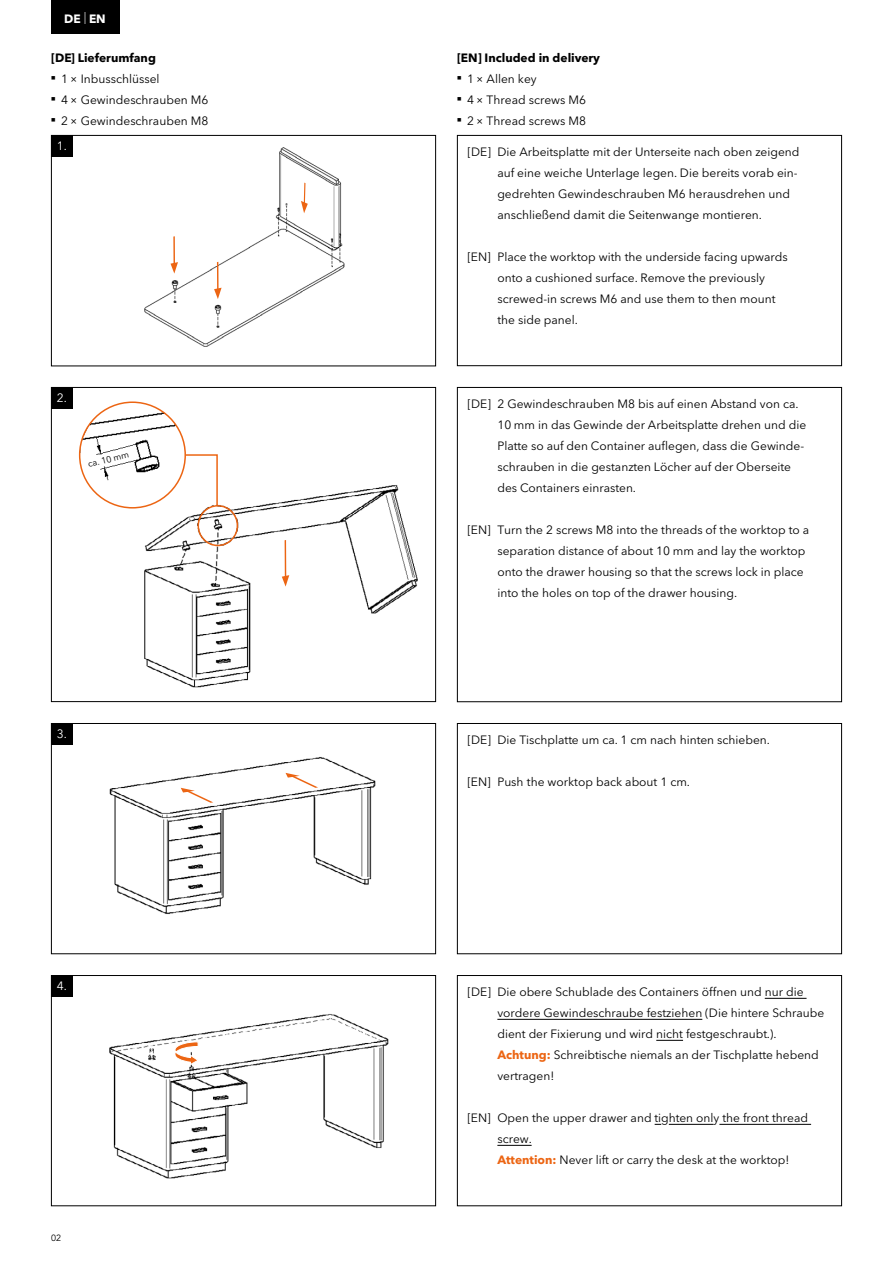
<style>
.page{position:relative;width:893px;height:1263px;background:#fff}
.page>*{position:absolute;margin:0;border:0;box-sizing:border-box;transform-origin:0 0}
.Fließtext__8_pt__lin{font:12px/21px "Avenir Next LT Pro";color:#000}
.Fließtext__8_pt__lin-2{font:700 12px "Avenir Next LT Pro";color:#000}
.t1{font:12px "Avenir Next LT Pro";color:#fff}
.Fließtext__8_pt__lin-3{font:700 12px "Avenir Next LT Pro";color:#fff}
.Fließtext__7_pt__lin{font:9px "Avenir Next LT Pro";color:#000}
.t2{font:9px "Avenir LT Std";color:#000}
.s1{font-weight:300}
.s2{font-weight:700;color:#ec6513}
</style>
<div class="page">
<img style="left:144px;top:147px;width:201px;height:200px">
<div style="left:51px;top:135px;width:385px;height:231px;border:1px solid #000"></div>
<img style="left:141px;top:483px;width:277px;height:205px">
<div style="left:51px;top:387px;width:385px;height:315px;border:1px solid #000"></div>
<img style="left:109px;top:757px;width:267px;height:157px">
<div style="left:51px;top:723px;width:385px;height:231px;border:1px solid #000"></div>
<img style="left:109px;top:1014px;width:280px;height:165px">
<div style="left:51px;top:975px;width:385px;height:231px;border:1px solid #000"></div>
<div style="left:457px;top:135px;width:385px;height:231px;border:1px solid #000"></div>
<div style="left:457px;top:387px;width:385px;height:315px;border:1px solid #000"></div>
<div style="left:457px;top:975px;width:385px;height:231px;border:1px solid #000"></div>
<div style="left:457px;top:723px;width:385px;height:231px;border:1px solid #000"></div>
<hr style="left:669px;top:1124px;width:45px;height:1px;background:#000">
<hr style="left:719px;top:1124px;width:92px;height:1px;background:#000">
<hr style="left:497px;top:1145px;width:35px;height:1px;background:#000">
<hr style="left:765px;top:998px;width:41px;height:1px;background:#000">
<hr style="left:497px;top:1019px;width:205px;height:1px;background:#000">
<svg style="left:656px;top:1040px;width:27px;height:1px"></svg>
<div style="left:51px;top:135px;width:21px;height:21px;background:#000"></div>
<div style="left:51px;top:387px;width:21px;height:21px;background:#000"></div>
<div style="left:51px;top:723px;width:21px;height:21px;background:#000"></div>
<svg style="left:172px;top:1041px;width:27px;height:24px"></svg>
<div style="left:51px;top:975px;width:21px;height:21px;background:#000"></div>
<img style="left:80px;top:402px;width:105px;height:106px;border-radius:53px">
<div style="left:79px;top:401px;width:107px;height:107px;border:2px solid #ec6513;border-radius:50%"></div>
<div style="left:198px;top:505px;width:40px;height:41px;border:2px solid #ec6513;border-radius:50%"></div>
<svg style="left:184px;top:453px;width:35px;height:53px"></svg>
<svg style="left:87px;top:446px;width:50px;height:24px"></svg>
<hr style="left:285px;top:540px;width:1px;height:38px;background:#ec6513">
<svg style="left:282px;top:575px;width:7px;height:12px"></svg>
<hr style="left:217px;top:262px;width:2px;height:29px;background:#ec6513">
<svg style="left:214px;top:288px;width:8px;height:12px"></svg>
<hr style="left:173px;top:236px;width:2px;height:29px;background:#ec6513">
<svg style="left:171px;top:262px;width:7px;height:12px"></svg>
<svg style="left:175px;top:787px;width:41px;height:16px"></svg>
<svg style="left:280px;top:772px;width:41px;height:17px"></svg>
<div style="left:51px;top:0;width:68px;height:33px;background:#000"></div>
<svg style="left:301px;top:181px;width:7px;height:34px"></svg>
<p class="Fließtext__8_pt__lin-3" style="left:64px;top:8px;width:43px">DE <span class="s1">|</span>EN</p>
<p class="Fließtext__8_pt__lin-2" style="left:51px;top:47px;width:106px">[DE] Lieferumfang</p>
<p class="Fließtext__8_pt__lin-2" style="left:457px;top:47px;width:145px">[EN] Included in delivery</p>
<p class="Fließtext__8_pt__lin" style="left:61px;top:67px;width:100px">1× Inbusschlüssel</p>
<p class="Fließtext__8_pt__lin" style="left:61px;top:88px;width:149px">4× Gewindeschrauben M6</p>
<p class="Fließtext__8_pt__lin" style="left:61px;top:109px;width:149px">2× Gewindeschrauben M8</p>
<p class="t1" style="left:57px;top:136px;width:12px">1.</p>
<p class="t1" style="left:57px;top:388px;width:12px">2.</p>
<p class="Fließtext__7_pt__lin" style="left:86px;top:457px;width:43px;rotate:-14deg">ca. 10 mm</p>
<p class="t1" style="left:57px;top:723px;width:12px">3.</p>
<p class="t1" style="left:57px;top:975px;width:12px">4.</p>
<p class="t2" style="left:51px;top:1232px;width:12px">02</p>
<p class="Fließtext__8_pt__lin" style="left:467px;top:67px;width:71px">1× Allen key</p>
<p class="Fließtext__8_pt__lin" style="left:467px;top:88px;width:120px">4× Thread screws M6</p>
<p class="Fließtext__8_pt__lin" style="left:467px;top:109px;width:120px">2× Thread screws M8</p>
<p class="Fließtext__8_pt__lin" style="left:497px;top:141px;width:304px;text-indent:-30px">[DE] Die Arbeitsplatte mit der Unterseite nach oben zeigend auf eine weiche Unterlage legen. Die bereits vorab ein&shy;gedrehten Gewindeschrauben M6 herausdrehen und anschließend damit die Seitenwange montieren.</p>
<p class="Fließtext__8_pt__lin" style="left:497px;top:246px;width:292px;text-indent:-30px">[EN] Place the worktop with the underside facing upwards onto a cushioned surface. Remove the previously screwed-in screws M6 and use them to then mount the side panel.</p>
<p class="Fließtext__8_pt__lin" style="left:497px;top:393px;width:310px;text-indent:-30px">[DE] 2 Gewindeschrauben M8 bis auf einen Abstand von ca.<br>10 mm in das Gewinde der Arbeitsplatte drehen und die Platte so auf den Container auflegen, dass die Gewinde&shy;schrauben in die gestanzten Löcher auf der Oberseite des Containers einrasten.</p>
<p class="Fließtext__8_pt__lin" style="left:497px;top:519px;width:313px;text-indent:-30px">[EN] Turn the 2 screws M8 into the threads of the worktop to a separation distance of about 10 mm and lay the worktop onto the drawer housing so that the screws lock in place into the holes on top of the drawer housing.</p>
<p class="Fließtext__8_pt__lin" style="left:468px;top:729px;width:304px">[DE] Die Tischplatte um ca. 1 cm nach hinten schieben.</p>
<p class="Fließtext__8_pt__lin" style="left:468px;top:771px;width:224px">[EN] Push the worktop back about 1 cm.</p>
<p class="Fließtext__8_pt__lin" style="left:497px;top:981px;width:329px;text-indent:-30px">[DE] Die obere Schublade des Containers öffnen und nur die vordere Gewindeschraube festziehen (Die hintere Schraube dient der Fixierung und wird nicht festgeschraubt.).<br><span class="s2">Achtung:</span> Schreibtische niemals an der Tischplatte hebend vertragen!</p>
<p class="Fließtext__8_pt__lin" style="left:497px;top:1107px;width:312px;text-indent:-30px">[EN] Open the upper drawer and tighten only the front thread screw.<br><span class="s2">Attention:</span> Never lift or carry the desk at the worktop!</p>
</div>
